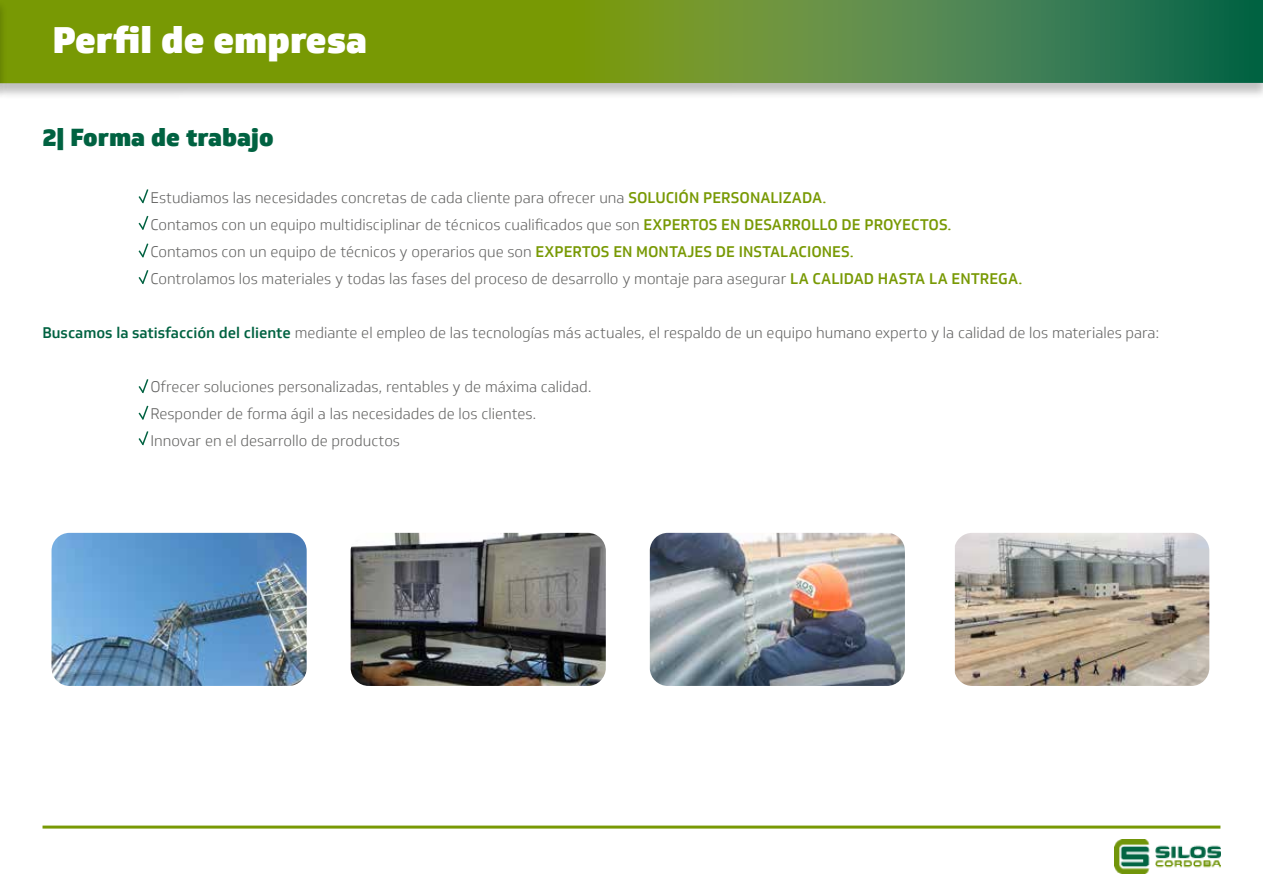
<style>
.page{position:relative;width:1263px;height:893px;background:#fff}
.page>*{position:absolute;margin:0;border:0;box-sizing:border-box;transform-origin:0 0}
.t1{font:900 36px "Soleto";color:#fff}
.t2{font:900 24px "Soleto";color:#006241}
.t3{font:300 15px/27px "Soleto";color:#636362}
.s1{font-weight:500;color:#789904}
.s2{font-weight:500;color:#006241}
</style>
<div class="page">
<div style="left:0;top:0;width:1263px;height:100px;background:#000;opacity:.25"></div>
<svg style="left:8px;top:0;width:1255px;height:83px;background:#618e26"></svg>
<div style="left:0;top:0;width:8px;height:101px;background:#000;opacity:.25"></div>
<svg style="left:0;top:0;width:1px;height:84px"></svg>
<hr style="left:43px;top:826px;width:1177px;height:3px;background:#789904">
<img style="left:1114px;top:840px;width:106px;height:34px">
<svg style="left:138px;top:189px;width:11px;height:15px"></svg>
<svg style="left:138px;top:215px;width:11px;height:15px"></svg>
<svg style="left:138px;top:243px;width:11px;height:15px"></svg>
<svg style="left:138px;top:270px;width:11px;height:14px"></svg>
<svg style="left:138px;top:405px;width:11px;height:15px"></svg>
<svg style="left:138px;top:431px;width:11px;height:15px"></svg>
<svg style="left:138px;top:379px;width:11px;height:15px"></svg>
<img style="left:52px;top:533px;width:255px;height:153px">
<img style="left:351px;top:533px;width:255px;height:153px">
<img style="left:650px;top:533px;width:255px;height:153px">
<img style="left:955px;top:533px;width:254px;height:153px">
<h1 class="t1" style="left:53px;top:17px;width:316px">Perfil de empresa</h1>
<h2 class="t2" style="left:42px;top:122px;width:233px">2| Forma de trabajo</h2>
<p class="t3" style="left:150px;top:184px;width:873px">Estudiamos las necesidades concretas de cada cliente para ofrecer una <span class="s1">SOLUCIÓN PERSONALIZADA.<br></span>Contamos con un equipo multidisciplinar de técnicos cualificados que son <span class="s1">EXPERTOS EN DESARROLLO DE PROYECTOS.<br></span>Contamos con un equipo de técnicos y operarios que son <span class="s1">EXPERTOS EN MONTAJES DE INSTALACIONES.<br></span>Controlamos los materiales y todas las fases del proceso de desarrollo y montaje para asegurar <span class="s1">LA CALIDAD HASTA LA ENTREGA.</span></p>
<p class="t3" style="left:42px;top:319px;width:1118px"><span class="s2">Buscamos la satisfacción del cliente</span> mediante el empleo de las tecnologías más actuales, el respaldo de un equipo humano experto y la calidad de los materiales para:</p>
<p class="t3" style="left:150px;top:373px;width:443px">Ofrecer soluciones personalizadas, rentables y de máxima calidad.<br>Responder de forma ágil a las necesidades de los clientes.<br>Innovar en el desarrollo de productos</p>
</div>
